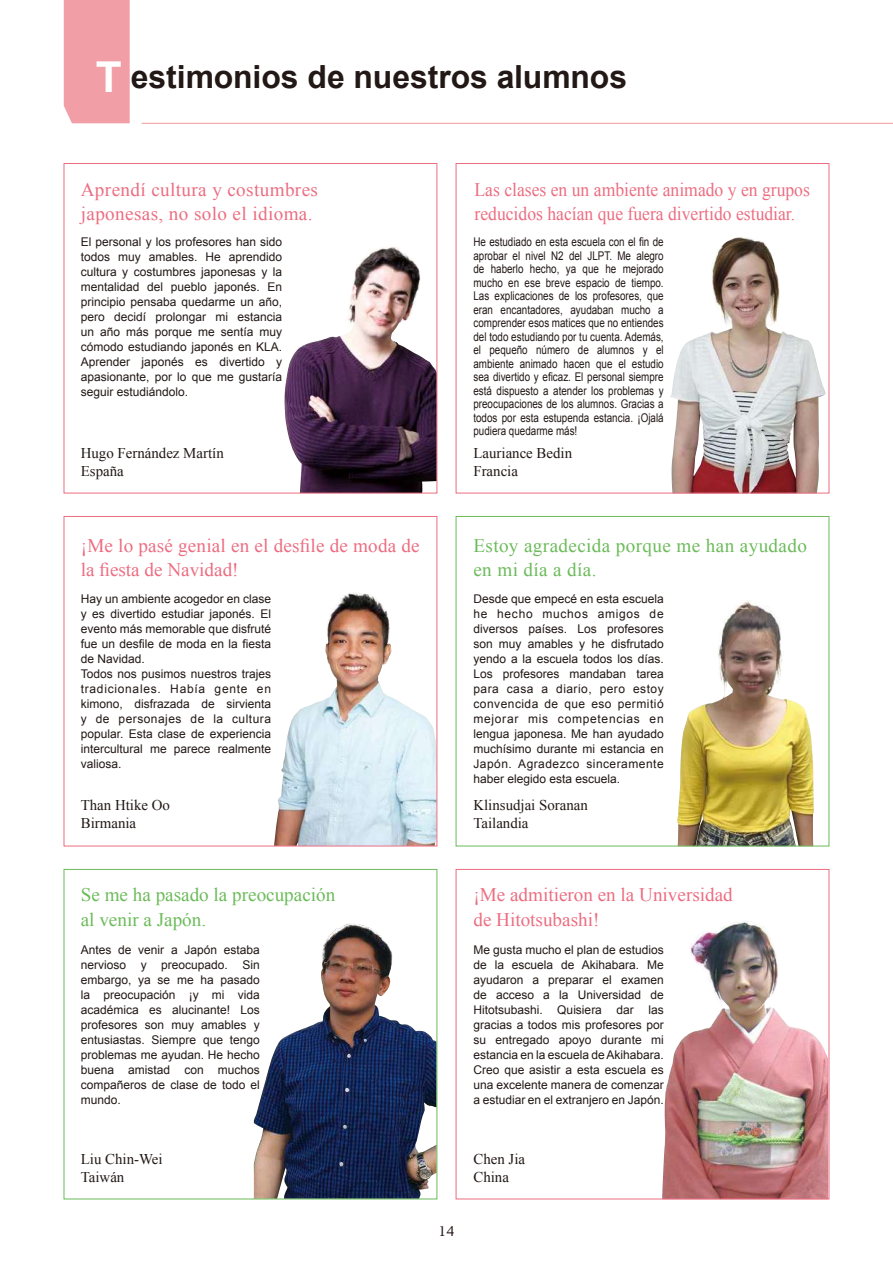
<style>
.page{position:relative;width:893px;height:1263px;background:#fff}
.page>*{position:absolute;margin:0;border:0;box-sizing:border-box;transform-origin:0 0}
.t1{font:700 31.95px "Arial";letter-spacing:-.005em;color:#221815}
.t2{font:19.2px/24.5px "Times New Roman";color:#ec6d81}
.t3{font:19.2px/24.5px "Times New Roman";color:#ec6d81;scale:.92 1}
.t4{font:19.2px/24.5px "Times New Roman";letter-spacing:.02em;color:#ec6d81}
.t5{font:19.2px/24.5px "Times New Roman";letter-spacing:.02em;color:#6cbb5a}
.t6{font:19.2px/24.5px "Times New Roman";color:#6cbb5a}
.t7{font:14.85px/18px "Times New Roman";color:#221815}
.t8{font:500 12.75px "UD Reimin Pro";color:#221815}
.t9{font:12px/15px "Arial";color:#221815;text-align:justify}
.t10{font:12px/13.5px "Arial";color:#221815;text-align:justify;scale:.82 1}
.s1{font-size:42.45px;color:#fff}
</style>
<div class="page">
<img style="left:274px;top:592px;width:161px;height:252px">
<img style="left:677px;top:600px;width:137px;height:244px">
<img style="left:662px;top:921px;width:165px;height:276px">
<img style="left:254px;top:923px;width:181px;height:274px">
<img style="left:284px;top:247px;width:151px;height:244px">
<img style="left:670px;top:237px;width:156px;height:254px">
<div style="left:456px;top:163px;width:373px;height:330px;border:1px solid #ec6d81"></div>
<div style="left:64px;top:869px;width:373px;height:330px;border:1px solid #6cbb5a"></div>
<div style="left:456px;top:869px;width:373px;height:330px;border:1px solid #ec6d81"></div>
<div style="left:64px;top:516px;width:373px;height:330px;border:1px solid #ec6d81"></div>
<div style="left:456px;top:516px;width:373px;height:330px;border:1px solid #6cbb5a"></div>
<div style="left:64px;top:0;width:66px;height:123px;background:#f29ea6"></div>
<hr style="left:142px;top:123px;width:751px;height:1px;background:#f29ea6">
<h1 class="t1" style="left:96px;top:56px;width:533px"><span class="s1">T</span> estimonios de nuestros alumnos</h1>
<h2 class="t4" style="left:81px;top:177px;width:239px">Aprendí cultura y costumbres japonesas, no solo el idioma.</h2>
<h2 class="t3" style="left:475px;top:177px;width:366px">Las clases en un ambiente animado y en grupos reducidos hacían que fuera divertido estudiar.</h2>
<p class="t9" style="left:81px;top:234px;width:203px">El personal y los profesores han sido todos muy amables. He aprendido cultura y costumbres japonesas y la mentalidad del pueblo japonés. En principio pensaba quedarme un año, pero decidí prolongar mi estancia un año más porque me sentía muy cómodo estudiando japonés en KLA.<br>Aprender japonés es divertido y apasionante, por lo que me gustaría seguir estudiándolo.</p>
<p class="t10" style="left:473px;top:235px;width:234px">He estudiado en esta escuela con el fin de aprobar el nivel N2 del JLPT. Me alegro de haberlo hecho, ya que he mejorado mucho en ese breve espacio de tiempo.<br>Las explicaciones de los profesores, que eran encantadores, ayudaban mucho a comprender esos matices que no entiendes del todo estudiando por tu cuenta. Además, el pequeño número de alumnos y el ambiente animado hacen que el estudio sea divertido y eficaz. El personal siempre está dispuesto a atender los problemas y preocupaciones de los alumnos. Gracias a todos por esta estupenda estancia. ¡Ojalá pudiera quedarme más!</p>
<p class="t7" style="left:81px;top:444px;width:145px">Hugo Fernández Martín<br>España</p>
<p class="t7" style="left:473px;top:444px;width:100px">Lauriance Bedin<br>Francia</p>
<h2 class="t2" style="left:81px;top:533px;width:340px">¡Me lo pasé genial en el desfile de moda de la fiesta de Navidad!</h2>
<h2 class="t5" style="left:473px;top:533px;width:335px">Estoy agradecida porque me han ayudado en mi día a día.</h2>
<p class="t9" style="left:81px;top:591px;width:192px;text-align:left">Hay un ambiente acogedor en clase y es divertido estudiar japonés. El evento más memorable que disfruté fue un desfile de moda en la fiesta de Navidad.<br>Todos nos pusimos nuestros trajes tradicionales. Había gente en kimono, disfrazada de sirvienta y de personajes de la cultura popular. Esta clase de experiencia intercultural me parece realmente valiosa.</p>
<p class="t9" style="left:473px;top:591px;width:192px">Desde que empecé en esta escuela he hecho muchos amigos de diversos países. Los profesores son muy amables y he disfrutado yendo a la escuela todos los días.<br>Los profesores mandaban tarea para casa a diario, pero estoy convencida de que eso permitió mejorar mis competencias en lengua japonesa. Me han ayudado muchísimo durante mi estancia en Japón. Agradezco sinceramente haber elegido esta escuela.</p>
<p class="t7" style="left:81px;top:796px;width:91px">Than Htike Oo<br>Birmania</p>
<p class="t7" style="left:473px;top:796px;width:116px">Klinsudjai Soranan<br>Tailandia</p>
<h2 class="t6" style="left:81px;top:882px;width:256px">Se me ha pasado la preocupación al venir a Japón.</h2>
<h2 class="t2" style="left:473px;top:882px;width:261px">¡Me admitieron en la Universidad de Hitotsubashi!</h2>
<p class="t9" style="left:81px;top:942px;width:181px">Antes de venir a Japón estaba nervioso y preocupado. Sin embargo, ya se me ha pasado la preocupación ¡y mi vida académica es alucinante! Los profesores son muy amables y entusiastas. Siempre que tengo problemas me ayudan. He hecho buena amistad con muchos compañeros de clase de todo el mundo.</p>
<p class="t9" style="left:473px;top:942px;width:192px">Me gusta mucho el plan de estudios de la escuela de Akihabara. Me ayudaron a preparar el examen de acceso a la Universidad de Hitotsubashi. Quisiera dar las gracias a todos mis profesores por su entregado apoyo durante mi estancia en la escuela de Akihabara.<br>Creo que asistir a esta escuela es una excelente manera de comenzar a estudiar en el extranjero en Japón.</p>
<p class="t7" style="left:81px;top:1150px;width:83px">Liu Chin-Wei<br>Taiwán</p>
<p class="t7" style="left:473px;top:1150px;width:53px">Chen Jia<br>China</p>
<p class="t8" style="left:439px;top:1221px;width:17px">14</p>
</div>
